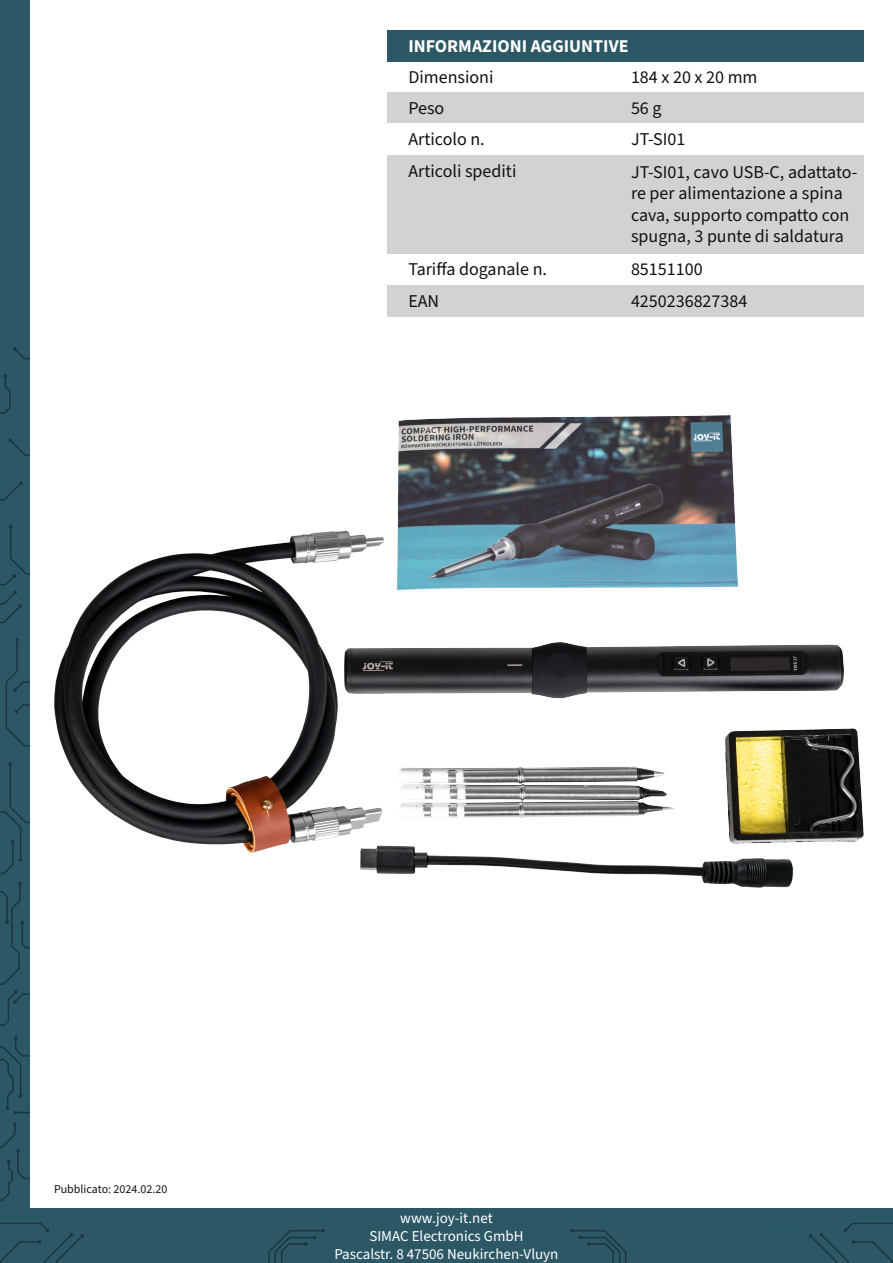
<style>
.page{position:relative;width:893px;height:1263px;background:#fff}
.page>*{position:absolute;margin:0;border:0;box-sizing:border-box;transform-origin:0 0}
.t1{font:18px/21.6px "Source Sans 3";color:#11110f}
.t2{font:700 18px "Source Sans 3";color:#fff}
.t3{font:15px "Source Sans 3";color:#fff}
.t4{font:12px "Source Sans 3";color:#11110f}
</style>
<div class="page">
<div style="left:387px;top:92px;width:476px;height:31px;background:#d2d2d1"></div>
<div style="left:387px;top:285px;width:476px;height:32px;background:#d2d2d1"></div>
<div style="left:387px;top:155px;width:476px;height:98px;background:#d2d2d1"></div>
<div style="left:0;top:0;width:30px;height:1263px;background:#2c5866"></div>
<div style="left:387px;top:30px;width:476px;height:32px;background:#2c5866"></div>
<svg style="left:0;top:1122px;width:30px;height:79px"></svg>
<svg style="left:0;top:1036px;width:30px;height:78px"></svg>
<svg style="left:0;top:882px;width:30px;height:144px"></svg>
<svg style="left:0;top:762px;width:30px;height:112px"></svg>
<svg style="left:5px;top:638px;width:25px;height:109px"></svg>
<svg style="left:0;top:525px;width:30px;height:99px"></svg>
<svg style="left:0;top:481px;width:23px;height:20px"></svg>
<svg style="left:9px;top:438px;width:21px;height:18px"></svg>
<svg style="left:0;top:374px;width:11px;height:40px"></svg>
<svg style="left:13px;top:347px;width:17px;height:12px"></svg>
<div style="left:0;top:1209px;width:893px;height:54px;background:#2c5866"></div>
<hr style="left:767px;top:1227px;width:30px;height:1px;background:#245e6c">
<svg style="left:268px;top:1229px;width:57px;height:34px"></svg>
<svg style="left:570px;top:1229px;width:57px;height:34px"></svg>
<svg style="left:0;top:1222px;width:84px;height:41px"></svg>
<svg style="left:809px;top:1222px;width:84px;height:41px"></svg>
<img style="left:54px;top:415px;width:809px;height:472px">
<p class="t2" style="left:408px;top:34px;width:222px">INFORMAZIONI AGGIUNTIVE</p>
<p class="t1" style="left:408px;top:66px;width:87px">Dimensioni</p>
<p class="t1" style="left:408px;top:97px;width:37px">Peso</p>
<p class="t1" style="left:631px;top:66px;width:128px">184 x 20 x 20 mm</p>
<p class="t1" style="left:631px;top:97px;width:32px">56 g</p>
<p class="t1" style="left:408px;top:129px;width:78px">Articolo n.</p>
<p class="t1" style="left:631px;top:129px;width:56px">JT-SI01</p>
<p class="t1" style="left:408px;top:160px;width:110px">Articoli spediti</p>
<p class="t1" style="left:631px;top:161px;width:228px">JT-SI01, cavo USB-C, adattato&shy;re per alimentazione a spina cava, supporto compatto con spugna, 3 punte di saldatura</p>
<p class="t1" style="left:408px;top:259px;width:140px">Tariffa doganale n.</p>
<p class="t1" style="left:631px;top:259px;width:73px">85151100</p>
<p class="t1" style="left:408px;top:291px;width:32px">EAN</p>
<p class="t1" style="left:631px;top:291px;width:118px">4250236827384</p>
<p class="t4" style="left:54px;top:1181px;width:115px">Pubblicato: 2024.02.20</p>
<p class="t3" style="left:400px;top:1208px;width:94px">www.joy-it.net</p>
<p class="t3" style="left:369px;top:1226px;width:156px">SIMAC Electronics GmbH</p>
<p class="t3" style="left:334px;top:1244px;width:226px">Pascalstr. 8 47506 Neukirchen-Vluyn</p>
</div>
